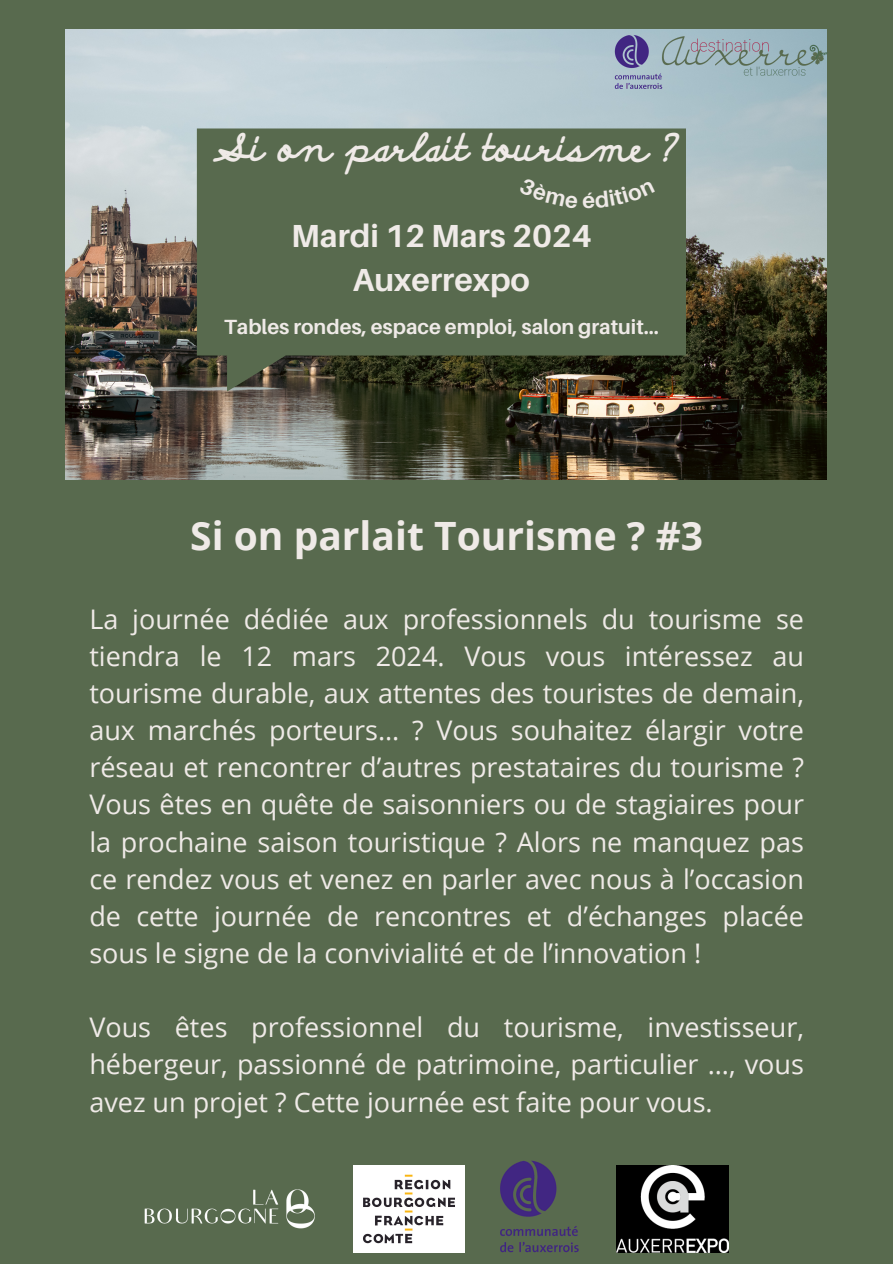
<style>
.page{position:relative;width:893px;height:1264px;background:#fff}
.page>*{position:absolute;margin:0;border:0;box-sizing:border-box;transform-origin:0 0}
.t1{font:700 39px "Open Sans";color:#efeae7}
.t2{font:700 37.2px "Discipuli Britannica";color:#efeae7}
.t3{font:700 31.95px/43.8px "Aileron";color:#efeae7;text-align:center}
.t4{font:27px/37.2px "Open Sans";color:#efeae7;text-align:justify}
.t5{font:700 20.55px "Aileron";color:#efeae7}
</style>
<div class="page">
<div style="left:0;top:0;width:892px;height:1263px;background:#586a4e"></div>
<img style="left:65px;top:30px;width:761px;height:449px">
<svg style="left:197px;top:128px;width:489px;height:263px"></svg>
<img style="left:614px;top:35px;width:48px;height:55px">
<img style="left:659px;top:35px;width:168px;height:43px">
<svg style="left:353px;top:1165px;width:376px;height:88px"></svg>
<img style="left:144px;top:1189px;width:171px;height:40px">
<img style="left:353px;top:1165px;width:111px;height:87px">
<img style="left:497px;top:1160px;width:82px;height:93px">
<img style="left:616px;top:1165px;width:112px;height:87px">
<svg style="left:519px;top:177px;width:136px;height:31px"></svg>
<p class="t2" style="left:214px;top:124px;width:467px">Si on parlait tourisme ?</p>
<h2 class="t3" style="left:291px;top:213px;width:302px">Mardi 12 Mars 2024<br>Auxerrexpo</h2>
<p class="t5" style="left:224px;top:314px;width:436px">Tables rondes, espace emploi, salon gratuit...</p>
<h1 class="t1" style="left:190px;top:508px;width:514px">Si on parlait Tourisme ? #3</h1>
<p class="t4" style="left:89px;top:599px;width:716px">La journée dédiée aux professionnels du tourisme se tiendra le 12 mars 2024. Vous vous intéressez au tourisme durable, aux attentes des touristes de demain, aux marchés porteurs… ? Vous souhaitez élargir votre réseau et rencontrer d’autres prestataires du tourisme ?<br>Vous êtes en quête de saisonniers ou de stagiaires pour la prochaine saison touristique ? Alors ne manquez pas ce rendez vous et venez en parler avec nous à l’occasion de cette journée de rencontres et d’échanges placée sous le signe de la convivialité et de l’innovation !</p>
<p class="t4" style="left:89px;top:1008px;width:716px">Vous êtes professionnel du tourisme, investisseur, hébergeur, passionné de patrimoine, particulier …, vous avez un projet ? Cette journée est faite pour vous.</p>
</div>
